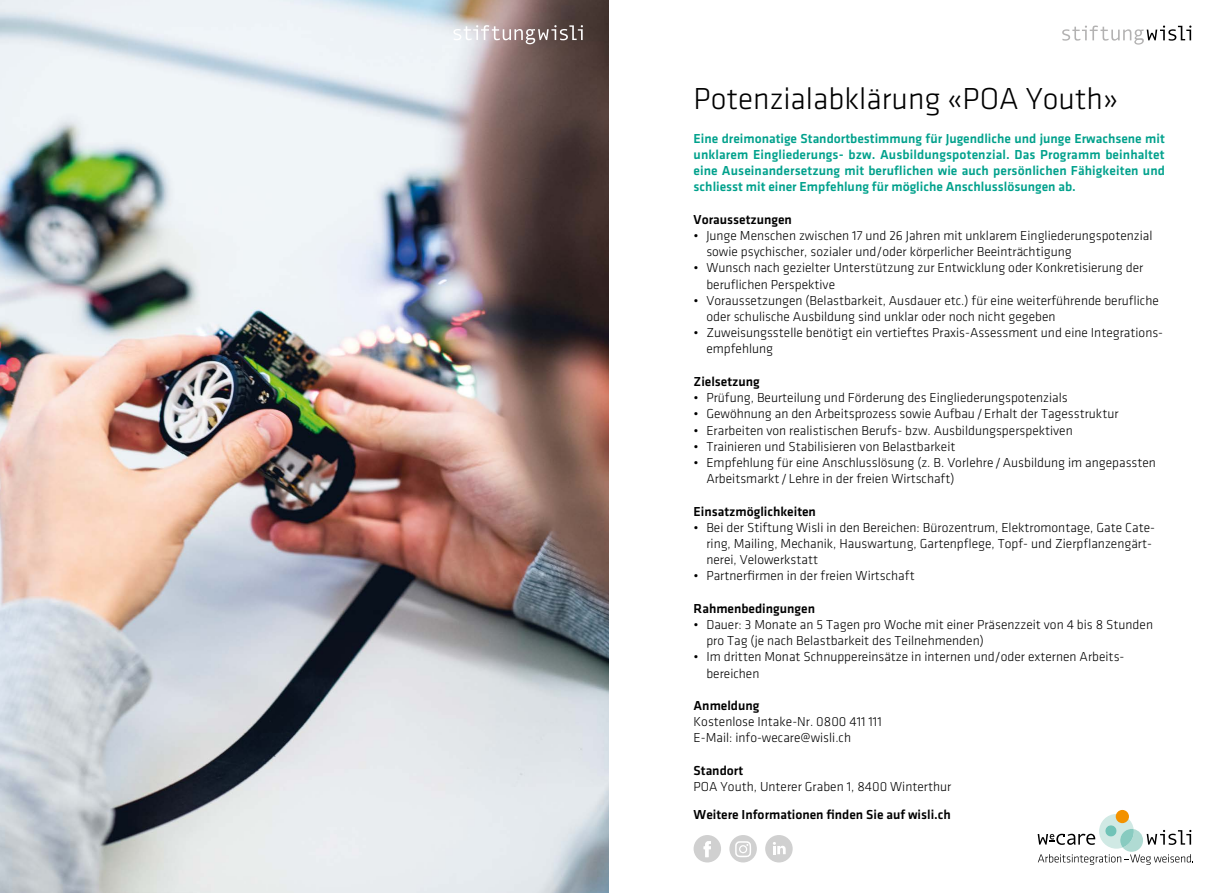
<style>
.page{position:relative;width:1217px;height:893px;background:#fff}
.page>*{position:absolute;margin:0;border:0;box-sizing:border-box;transform-origin:0 0}
.t1{font:300 31.5px "Klavika";color:#000}
.t2{font:300 13.5px/16.2px "Klavika";color:#000}
.t3{font:500 13.5px/16.2px "Klavika";color:#00a18c;text-align:justify}
.t4{font:500 13.5px "Klavika";color:#000}
</style>
<div class="page">
<img style="left:0;top:0;width:608px;height:893px">
<svg style="left:453px;top:25px;width:130px;height:19px;background:#ab9e9d"></svg>
<svg style="left:693px;top:835px;width:28px;height:27px"></svg>
<div style="left:729px;top:835px;width:27px;height:27px;background:#d0d0d0;border-radius:50%"></div>
<div style="left:765px;top:835px;width:27px;height:27px;background:#d0d0d0;border-radius:50%"></div>
<svg style="left:735px;top:841px;width:16px;height:16px"></svg>
<svg style="left:773px;top:842px;width:12px;height:12px"></svg>
<svg style="left:1062px;top:26px;width:129px;height:19px"></svg>
<svg style="left:1037px;top:814px;width:155px;height:51px"></svg>
<div style="left:1115px;top:810px;width:13px;height:13px;background:#f39200;border-radius:50%"></div>
<div style="left:1105px;top:825px;width:11px;height:11px;background:#70c3b7;border-radius:50%"></div>
<h1 class="t1" style="left:693px;top:79px;width:426px">Potenzialabklärung «POA Youth»</h1>
<p class="t3" style="left:693px;top:130px;width:473px">Eine dreimonatige Standortbestimmung für Jugendliche und junge Erwachsene mit unklarem Eingliederungs- bzw. Ausbildungspotenzial. Das Programm beinhaltet eine Auseinandersetzung mit beruflichen wie auch persönlichen Fähigkeiten und schliesst mit einer Empfehlung für mögliche Anschlusslösungen ab.</p>
<p class="t4" style="left:693px;top:210px;width:100px">Voraussetzungen</p>
<p class="t2" style="left:706px;top:227px;width:447px;text-indent:-13px">• Junge Menschen zwischen 17 und 26 Jahren mit unklarem Eingliederungspotenzial sowie psychischer, sozialer und/oder körperlicher Beeinträchtigung</p>
<p class="t2" style="left:706px;top:260px;width:438px;text-indent:-13px">• Wunsch nach gezielter Unterstützung zur Entwicklung oder Konkretisierung der beruflichen Perspektive</p>
<p class="t2" style="left:706px;top:292px;width:454px;text-indent:-13px">• Voraussetzungen (Belastbarkeit, Ausdauer etc.) für eine weiterführende berufliche oder schulische Ausbildung sind unklar oder noch nicht gegeben</p>
<p class="t2" style="left:706px;top:325px;width:458px;text-indent:-13px">• Zuweisungsstelle benötigt ein vertieftes Praxis-Assessment und eine Integrations&shy;empfehlung</p>
<p class="t4" style="left:693px;top:372px;width:68px">Zielsetzung</p>
<p class="t2" style="left:693px;top:389px;width:375px">• Prüfung, Beurteilung und Förderung des Eingliederungspotenzials</p>
<p class="t2" style="left:693px;top:406px;width:426px">• Gewöhnung an den Arbeitsprozess sowie Aufbau/Erhalt der Tagesstruktur</p>
<p class="t2" style="left:693px;top:422px;width:380px">• Erarbeiten von realistischen Berufs- bzw. Ausbildungsperspektiven</p>
<p class="t2" style="left:693px;top:438px;width:263px">• Trainieren und Stabilisieren von Belastbarkeit</p>
<p class="t2" style="left:706px;top:454px;width:451px;text-indent:-13px">• Empfehlung für eine Anschlusslösung (z. B. Vorlehre /Ausbildung im angepassten<br>Arbeitsmarkt / Lehre in der freien Wirtschaft)</p>
<p class="t4" style="left:693px;top:502px;width:124px">Einsatzmöglichkeiten</p>
<p class="t2" style="left:706px;top:519px;width:450px;text-indent:-13px">• Bei der Stiftung Wisli in den Bereichen: Bürozentrum, Elektromontage, Gate Cate&shy;ring, Mailing, Mechanik, Hauswartung, Gartenpflege, Topf- und Zierpflanzengärt&shy;nerei, Velowerkstatt</p>
<p class="t2" style="left:693px;top:568px;width:222px">• Partnerfirmen in der freien Wirtschaft</p>
<p class="t4" style="left:693px;top:599px;width:123px">Rahmenbedingungen</p>
<p class="t2" style="left:706px;top:616px;width:448px;text-indent:-13px">• Dauer: 3 Monate an 5 Tagen pro Woche mit einer Präsenzzeit von 4 bis 8 Stunden pro Tag (je nach Belastbarkeit des Teilnehmenden)</p>
<p class="t2" style="left:706px;top:649px;width:417px;text-indent:-13px">• Im dritten Monat Schnuppereinsätze in internen und/oder externen Arbeits&shy;bereichen</p>
<p class="t4" style="left:693px;top:696px;width:67px">Anmeldung</p>
<p class="t2" style="left:693px;top:713px;width:190px">Kostenlose Intake-Nr. 0800 411 111<br>E-Mail: info-wecare@wisli.ch</p>
<p class="t4" style="left:693px;top:761px;width:51px">Standort</p>
<p class="t2" style="left:693px;top:778px;width:259px">POA Youth, Unterer Graben 1, 8400 Winterthur</p>
<p class="t4" style="left:693px;top:805px;width:259px">Weitere Informationen finden Sie auf wisli.ch</p>
</div>
